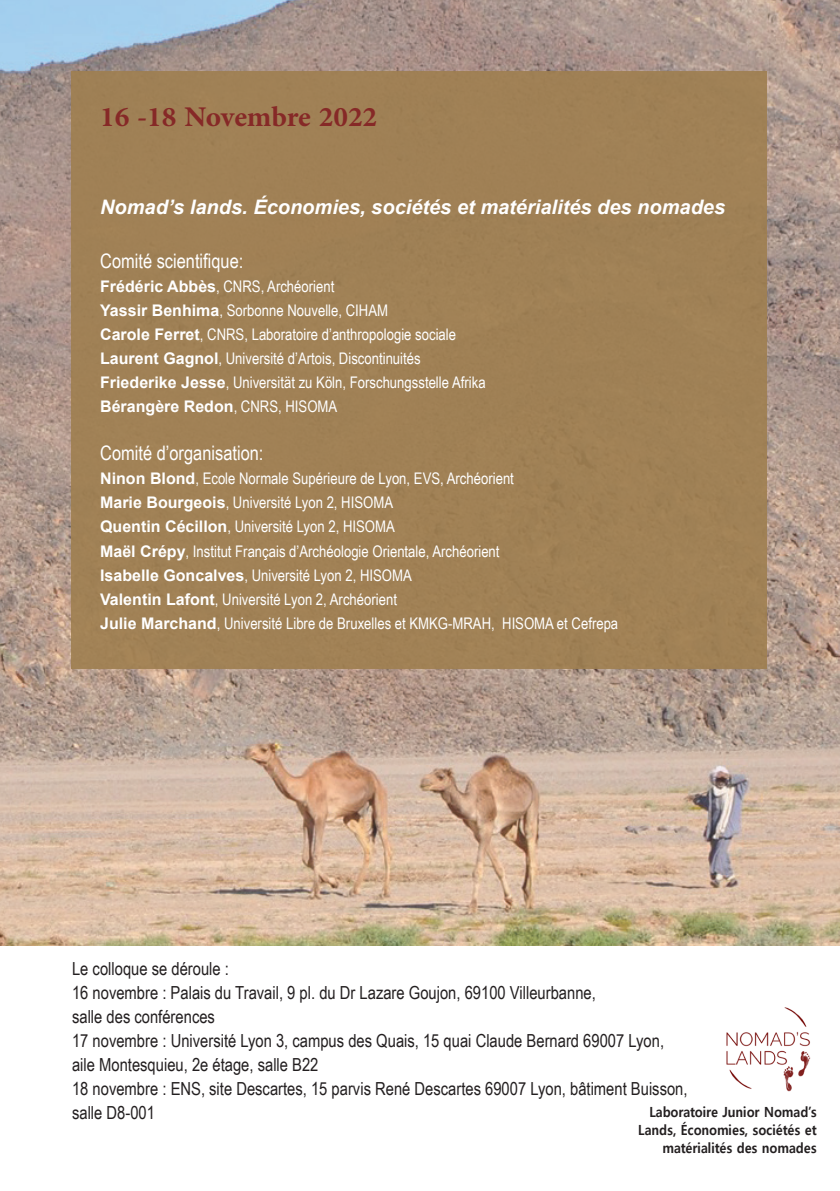
<style>
.page{position:relative;width:840px;height:1191px;background:#fff}
.page>*{position:absolute;margin:0;border:0;box-sizing:border-box;transform-origin:0 0}
.t1{font:700 40px "Adobe Arabic";color:#862927}
.t2{font:italic 700 20px "Arial";color:#fff}
.t3{font:20px "Arial Narrow";color:#fff}
.t4{font:18px/24px "Arial Narrow";color:#231f20}
.t5{font:16px "Arial Narrow";color:#fff}
.t6{font:700 16px "Arial";color:#fff}
.t7{font:700 14px/18px "Malgun Gothic";color:#231f20;text-align:right;scale:.9 1}
.s1{font-family:"Arial";font-weight:700}
.s2{font-family:"Arial Narrow";font-weight:400}
</style>
<div class="page">
<img style="left:0;top:0;width:839px;height:945px">
<div style="left:71px;top:72px;width:695px;height:597px;background:#9f7f50"></div>
<img style="left:726px;top:1007px;width:85px;height:85px">
<p class="t1" style="left:100px;top:89px;width:278px">16 -18 Novembre 2022</p>
<p class="t2" style="left:100px;top:194px;width:626px">Nomad’s lands. Économies, sociétés et matérialités des nomades</p>
<p class="t3" style="left:100px;top:247px;width:145px">Comité scientifique:</p>
<p class="t5" style="left:100px;top:275px;width:236px"><span class="s1">Frédéric Abbès</span>, CNRS, Archéorient</p>
<p class="t5" style="left:100px;top:299px;width:289px"><span class="s1">Yassir Benhima</span>, Sorbonne Nouvelle, CIHAM</p>
<p class="t5" style="left:100px;top:323px;width:357px"><span class="s1">Carole Ferret</span>, CNRS, Laboratoire d’anthropologie sociale</p>
<p class="t5" style="left:100px;top:347px;width:322px"><span class="s1">Laurent Gagnol</span>, Université d’Artois, Discontinuités</p>
<p class="t5" style="left:100px;top:371px;width:387px"><span class="s1">Friederike Jesse</span>, Universität zu Köln, Forschungsstelle Afrika</p>
<p class="t6" style="left:100px;top:395px;width:238px">Bérangère Redon<span class="s2">, CNRS, HISOMA</span></p>
<p class="t3" style="left:100px;top:439px;width:165px">Comité d’organisation:</p>
<p class="t5" style="left:100px;top:467px;width:415px"><span class="s1">Ninon Blond</span>, Ecole Normale Supérieure de Lyon, EVS, Archéorient</p>
<p class="t5" style="left:100px;top:491px;width:294px"><span class="s1">Marie Bourgeois</span>, Université Lyon 2, HISOMA</p>
<p class="t5" style="left:100px;top:515px;width:296px"><span class="s1">Quentin Cécillon</span>, Université Lyon 2, HISOMA</p>
<p class="t5" style="left:100px;top:539px;width:400px"><span class="s1">Maël Crépy</span>, Institut Français d’Archéologie Orientale, Archéorient</p>
<p class="t5" style="left:100px;top:563px;width:313px"><span class="s1">Isabelle Goncalves</span>, Université Lyon 2, HISOMA</p>
<p class="t5" style="left:100px;top:587px;width:298px"><span class="s1">Valentin Lafont</span>, Université Lyon 2, Archéorient</p>
<p class="t5" style="left:100px;top:611px;width:519px"><span class="s1">Julie Marchand</span>, Université Libre de Bruxelles et KMKG-MRAH, HISOMA et Cefrepa</p>
<p class="t4" style="left:72px;top:956px;width:158px">Le colloque se déroule :</p>
<p class="t4" style="left:72px;top:980px;width:525px">16 novembre : Palais du Travail, 9 pl. du Dr Lazare Goujon, 69100 Villeurbanne,</p>
<p class="t4" style="left:72px;top:1004px;width:144px">salle des conférences</p>
<p class="t4" style="left:72px;top:1028px;width:593px">17 novembre : Université Lyon 3, campus des Quais, 15 quai Claude Bernard 69007 Lyon,</p>
<p class="t4" style="left:72px;top:1052px;width:248px">aile Montesquieu, 2e étage, salle B22</p>
<p class="t4" style="left:72px;top:1076px;width:616px">18 novembre : ENS, site Descartes, 15 parvis René Descartes 69007 Lyon, bâtiment Buisson, salle D8-001</p>
<p class="t7" style="left:638px;top:1103px;width:199px">Laboratoire Junior Nomad’s<br>Lands, Économies, sociétés et matérialités des nomades</p>
</div>
